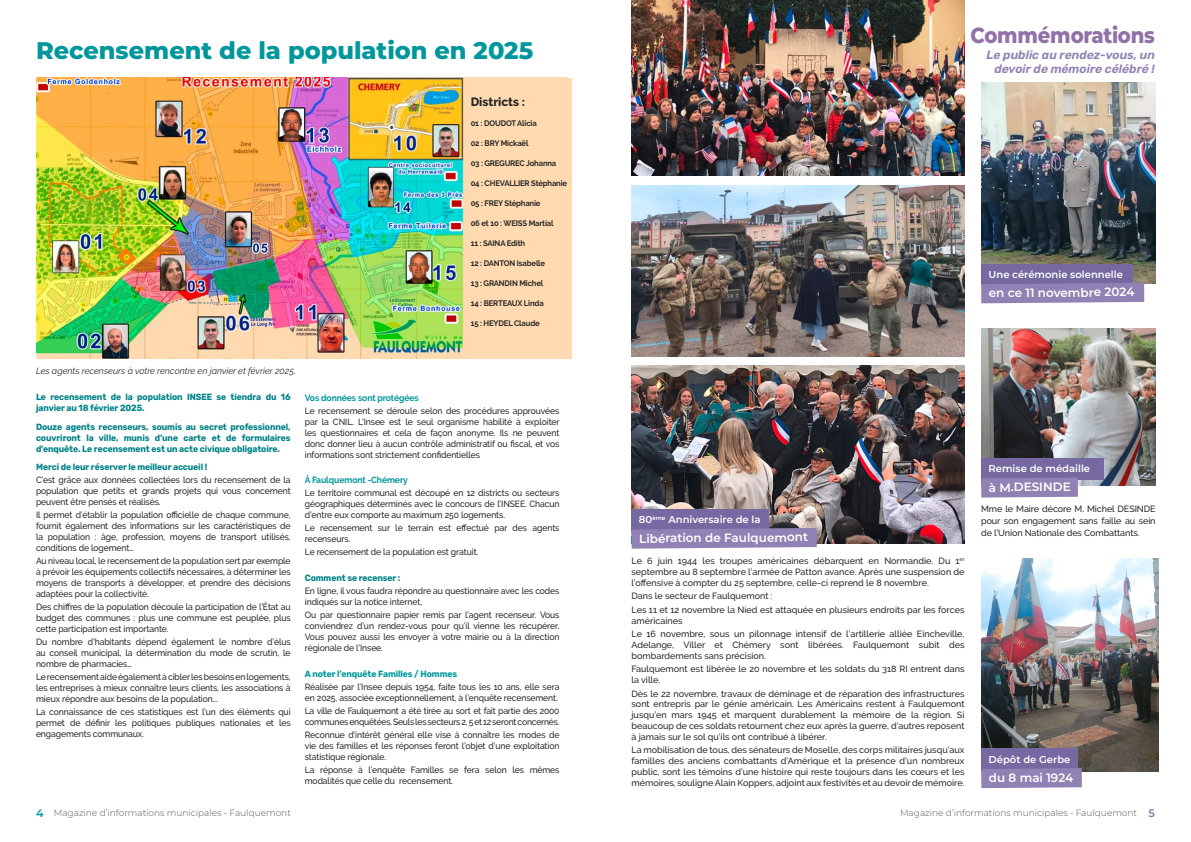
<style>
.page{position:relative;width:1191px;height:842px;background:#fff}
.page>*{position:absolute;margin:0;border:0;box-sizing:border-box;transform-origin:0 0}
.t1{font:800 24px "Montserrat";color:#00979c}
.t2{font:800 21.8px "Montserrat";letter-spacing:-.01em;color:#9171a8;scale:.9 1}
.t3{font:600 12px "Montserrat";letter-spacing:-.01em;color:#fff}
.t4{font:italic 600 12px/14.4px "Rubik";color:#9082b4;text-align:right}
.t5{font:800 12px "Raleway";color:#282827}
.t6{font:600 10px "Montserrat";color:#fff}
.t7{font:500 9px/11px "Raleway";letter-spacing:-.01em;color:#282827;text-align:justify;scale:.95 1}
.t8{font:500 9px/10.7px "Raleway";letter-spacing:-.01em;color:#282827;text-align:justify}
.t9{font:700 9px/11px "Rubik";letter-spacing:-.01em;color:#008287;scale:.95 1}
.t10{font:300 9px "Montserrat";color:#565656}
.t11{font:italic 9px "Raleway";color:#282827}
.t12{font:700 9px "Raleway";letter-spacing:-.01em;color:#00979c;scale:.95 1}
.t13{font:700 9px "Rubik";letter-spacing:-.01em;color:#00979c;scale:.95 1}
.t14{font:700 8px "Raleway";letter-spacing:-.02em;color:#282827;scale:.96 1}
.s1{font-weight:600;font-size:11px;color:#00979c}
.s2{font-weight:600;font-size:11px;color:#9171a8}
</style>
<div class="page">
<img style="left:36px;top:78px;width:531px;height:281px">
<img style="left:631px;top:366px;width:333px;height:177px">
<img style="left:631px;top:185px;width:333px;height:171px">
<img style="left:631px;top:0;width:333px;height:176px">
<img style="left:981px;top:83px;width:174px;height:200px">
<div style="left:981px;top:264px;width:151px;height:22px;background:#7668a0"></div>
<svg style="left:981px;top:283px;width:163px;height:20px;background:#9183b5"></svg>
<img style="left:981px;top:329px;width:174px;height:157px">
<div style="left:981px;top:458px;width:122px;height:22px;background:#7668a0"></div>
<svg style="left:981px;top:478px;width:97px;height:20px;background:#9487b7"></svg>
<img style="left:981px;top:559px;width:177px;height:212px">
<div style="left:981px;top:748px;width:96px;height:22px;background:#7668a0"></div>
<svg style="left:981px;top:768px;width:101px;height:20px;background:#9183b4"></svg>
<div style="left:631px;top:509px;width:138px;height:22px;background:#7668a0"></div>
<svg style="left:631px;top:528px;width:186px;height:21px;background:#9487b7"></svg>
<h1 class="t1" style="left:36px;top:33px;width:499px">Recensement de la population en 2025</h1>
<h3 class="t5" style="left:471px;top:95px;width:56px">Districts :</h3>
<p class="t14" style="left:471px;top:119px;width:70px">01 : DOUDOT Alicia</p>
<p class="t14" style="left:471px;top:139px;width:62px">02 : BRY Mickaël</p>
<p class="t14" style="left:471px;top:159px;width:91px">03 : GREGUREC Johanna</p>
<p class="t14" style="left:471px;top:179px;width:102px">04 : CHEVALLIER Stéphanie</p>
<p class="t14" style="left:471px;top:199px;width:74px">05 : FREY Stéphanie</p>
<p class="t14" style="left:471px;top:219px;width:88px">06 et 10 : WEISS Martial</p>
<p class="t14" style="left:471px;top:239px;width:58px">11 : SAINA Edith</p>
<p class="t14" style="left:471px;top:259px;width:79px">12 : DANTON Isabelle</p>
<p class="t14" style="left:471px;top:279px;width:77px">13 : GRANDIN Michel</p>
<p class="t14" style="left:471px;top:299px;width:78px">14 : BERTEAUX Linda</p>
<p class="t14" style="left:471px;top:319px;width:73px">15 : HEYDEL Claude</p>
<p class="t11" style="left:36px;top:366px;width:261px">Les agents recenseurs à votre rencontre en janvier et février 2025.</p>
<p class="t9" style="left:36px;top:392px;width:269px">Le recensement de la population INSEE se tiendra du 16 janvier au 18 février 2025.</p>
<p class="t9" style="left:36px;top:421px;width:269px;text-align:justify">Douze agents recenseurs, soumis au secret professionnel, couvriront la ville, munis d’une carte et de formulaires d’enquête. Le recensement est un acte civique obligatoire.</p>
<p class="t9" style="left:36px;top:461px;width:182px">Merci de leur réserver le meilleur accueil !</p>
<p class="t7" style="left:36px;top:474px;width:269px">C’est grâce aux données collectées lors du recensement de la population que petits et grands projets qui vous concernent peuvent être pensés et réalisés.</p>
<p class="t7" style="left:36px;top:509px;width:269px">Il permet d’établir la population officielle de chaque commune, fournit également des informations sur les caractéristiques de la population : âge, profession, moyens de transport utilisés, conditions de logement…</p>
<p class="t7" style="left:36px;top:555px;width:269px">Au niveau local, le recensement de la population sert par exemple à prévoir les équipements collectifs nécessaires, à déterminer les moyens de transports à développer, et prendre des décisions adaptées pour la collectivité.</p>
<p class="t7" style="left:36px;top:601px;width:269px">Des chiffres de la population découle la participation de l’État au budget des communes : plus une commune est peuplée, plus cette participation est importante.</p>
<p class="t7" style="left:36px;top:636px;width:269px">Du nombre d’habitants dépend également le nombre d’élus au conseil municipal, la détermination du mode de scrutin, le nombre de pharmacies…</p>
<p class="t7" style="left:36px;top:671px;width:269px">Le recensement aide également à cibler les besoins en logements, les entreprises à mieux connaître leurs clients, les associations à mieux répondre aux besoins de la population...</p>
<p class="t7" style="left:36px;top:706px;width:269px">La connaissance de ces statistiques est l’un des éléments qui permet de définir les politiques publiques nationales et les engagements communaux.</p>
<p class="t10" style="left:36px;top:807px;width:256px"><span class="s1">4</span> Magazine d’informations municipales - Faulquemont</p>
<p class="t12" style="left:305px;top:392px;width:121px">Vos données sont protégées</p>
<p class="t7" style="left:305px;top:405px;width:270px">Le recensement se déroule selon des procédures approuvées par la CNIL. L’Insee est le seul organisme habilité à exploiter les questionnaires et cela de façon anonyme. Ils ne peuvent donc donner lieu à aucun contrôle administratif ou fiscal, et vos informations sont strictement confidentielles</p>
<p class="t12" style="left:305px;top:475px;width:110px">À Faulquemont -Chémery</p>
<p class="t7" style="left:305px;top:488px;width:269px">Le territoire communal est découpé en 12 districts ou secteurs géographiques déterminés avec le concours de l’INSEE. Chacun d’entre eux comporte au maximum 250 logements.</p>
<p class="t7" style="left:305px;top:523px;width:269px">Le recensement sur le terrain est effectué par des agents recenseurs.</p>
<p class="t7" style="left:305px;top:547px;width:184px">Le recensement de la population est gratuit.</p>
<p class="t9" style="left:305px;top:573px;width:102px">Comment se recenser :</p>
<p class="t7" style="left:305px;top:586px;width:269px">En ligne, il vous faudra répondre au questionnaire avec les codes indiqués sur la notice internet,</p>
<p class="t7" style="left:305px;top:610px;width:269px">Ou par questionnaire papier remis par l’agent recenseur. Vous conviendrez d’un rendez-vous pour qu’il vienne les récupérer.<br>Vous pouvez aussi les envoyer à votre mairie ou à la direction régionale de l’Insee.</p>
<p class="t13" style="left:305px;top:669px;width:162px">A noter l’enquête Familles / Hommes</p>
<p class="t7" style="left:305px;top:682px;width:269px">Réalisée par l’Insee depuis 1954, faite tous les 10 ans, elle sera en 2025, associée exceptionnellement, à l’enquête recensement.</p>
<p class="t7" style="left:305px;top:706px;width:269px">La ville de Faulquemont a été tirée au sort et fait partie des 2000 communes enquêtées. Seuls les secteurs 2, 5 et 12 seront concernés.</p>
<p class="t7" style="left:305px;top:730px;width:269px">Reconnue d’intérêt général elle vise à connaître les modes de vie des familles et les réponses feront l’objet d’une exploitation statistique régionale.</p>
<p class="t7" style="left:305px;top:765px;width:269px">La réponse à l’enquête Familles se fera selon les mêmes modalités que celle du recensement.</p>
<h2 class="t2" style="left:970px;top:19px;width:206px">Commémorations</h2>
<h3 class="t4" style="left:986px;top:48px;width:170px">Le public au rendez-vous, un devoir de mémoire célébré !</h3>
<p class="t6" style="left:988px;top:267px;width:136px">Une cérémonie solennelle</p>
<h3 class="t3" style="left:988px;top:284px;width:147px">en ce 11 novembre 2024</h3>
<p class="t6" style="left:639px;top:512px;width:123px">80<sup>ème</sup> Anniversaire de la</p>
<h3 class="t3" style="left:639px;top:529px;width:171px">Libération de Faulquemont</h3>
<p class="t8" style="left:631px;top:556px;width:335px">Le 6 juin 1944 les troupes américaines débarquent en Normandie. Du 1<sup>er </sup>septembre au 8 septembre l’armée de Patton avance. Après une suspension de l’offensive à compter du 25 septembre, celle-ci reprend le 8 novembre.</p>
<p class="t8" style="left:631px;top:589px;width:334px;line-height:13.6px">Dans le secteur de Faulquemont :<br>Les 11 et 12 novembre la Nied est attaquée en plusieurs endroits par les forces</p>
<p class="t8" style="left:631px;top:614px;width:334px;line-height:13.6px">américaines<br>Le 16 novembre, sous un pilonnage intensif de l’artillerie alliée Eincheville,</p>
<p class="t8" style="left:631px;top:639px;width:334px">Adelange, Viller et Chémery sont libérées. Faulquemont subit des bombardements sans précision.</p>
<p class="t8" style="left:631px;top:664px;width:334px">Faulquemont est libérée le 20 novembre et les soldats du 318 RI entrent dans la ville.</p>
<p class="t8" style="left:631px;top:688px;width:334px">Dès le 22 novembre, travaux de déminage et de réparation des infrastructures sont entrepris par le génie américain. Les Américains restent à Faulquemont jusqu’en mars 1945 et marquent durablement la mémoire de la région. Si beaucoup de ces soldats retournent chez eux après la guerre, d’autres reposent à jamais sur le sol qu’ils ont contribué à libérer.</p>
<p class="t8" style="left:631px;top:745px;width:334px">La mobilisation de tous, des sénateurs de Moselle, des corps militaires jusqu’aux familles des anciens combattants d’Amérique et la présence d’un nombreux public, sont les témoins d’une histoire qui reste toujours dans les cœurs et les mémoires, souligne Alain Koppers, adjoint aux festivités et au devoir de mémoire.</p>
<p class="t6" style="left:988px;top:461px;width:103px">Remise de médaille</p>
<h3 class="t3" style="left:988px;top:478px;width:84px">à M.DESINDE</h3>
<p class="t8" style="left:981px;top:503px;width:176px;line-height:12px">Mme le Maire décore M. Michel DESINDE pour son engagement sans faille au sein de l’Union Nationale des Combattants.</p>
<p class="t6" style="left:988px;top:752px;width:83px">Dépôt de Gerbe</p>
<h3 class="t3" style="left:988px;top:769px;width:86px">du 8 mai 1924</h3>
<p class="t10" style="left:900px;top:807px;width:256px">Magazine d’informations municipales - Faulquemont <span class="s2">5</span></p>
</div>
